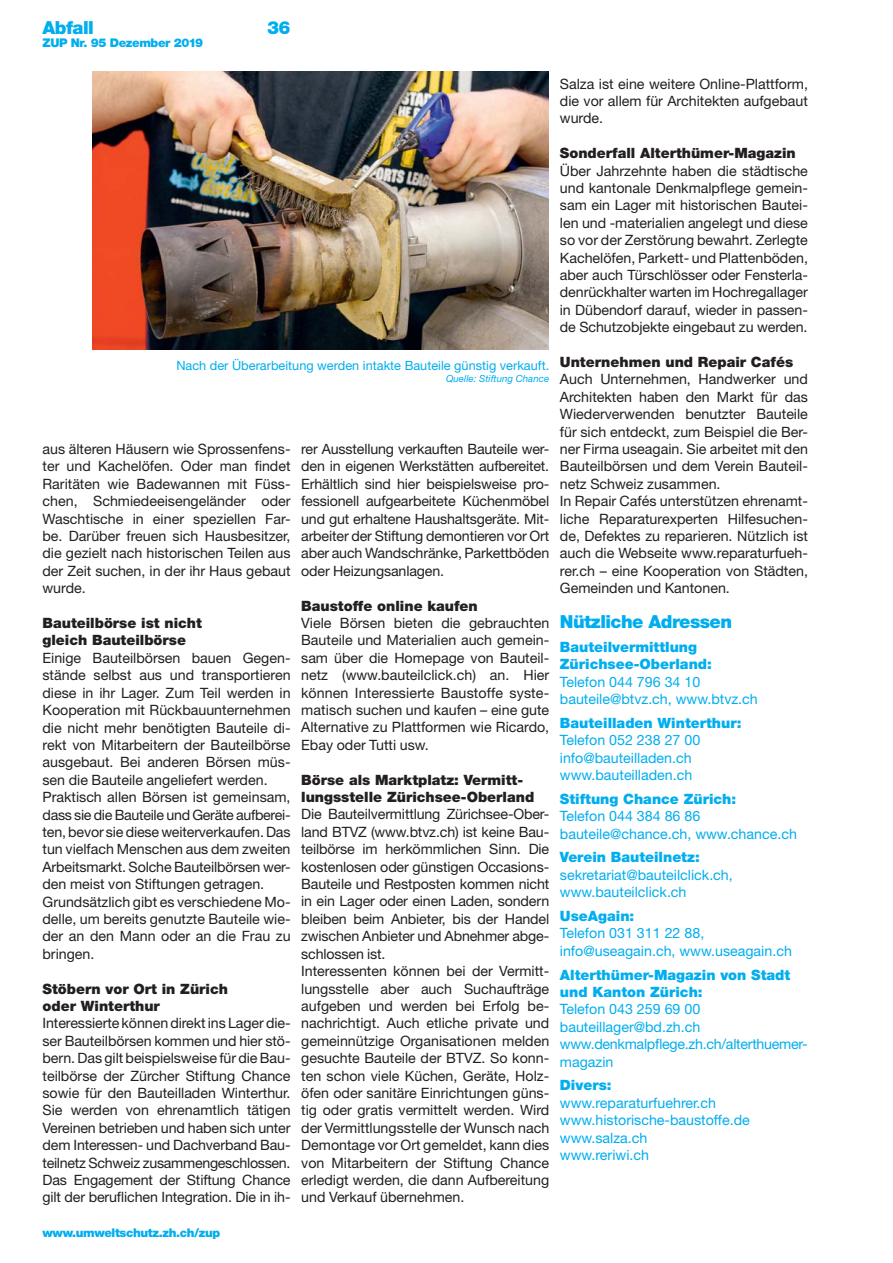
<style>
.page{position:relative;width:893px;height:1263px;background:#fff}
.page>*{position:absolute;margin:0;border:0;box-sizing:border-box;transform-origin:0 0}
.t1{font:900 18px "Helvetica Neue LT Std";letter-spacing:-.03em;color:#00aeef}
.t2{font:14.25px/17.4px "Helvetica Neue LT Std";color:#231f20;text-align:justify}
.t3{font:14.25px/17.4px "Helvetica Neue LT Std";color:#00aeef}
.t4{font:900 14.25px/17.4px "Helvetica Neue LT Std";color:#231f20}
.t5{font:900 14.25px/17.4px "Helvetica Neue LT Std";color:#00aeef}
.t6{font:12.75px "Helvetica Neue LT Std";color:#00aeef}
.t7{font:900 12px "Helvetica Neue LT Std";letter-spacing:-.03em;color:#00aeef}
.t8{font:italic 9.75px "Helvetica Neue LT Std";color:#00aeef}
</style>
<div class="page">
<img style="left:93px;top:71px;width:456px;height:279px">
<p class="t1" style="left:43px;top:21px;width:53px">Abfall</p>
<p class="t1" style="left:267px;top:21px;width:25px">36</p>
<p class="t7" style="left:43px;top:38px;width:162px">ZUP Nr. 95 Dezember 2019</p>
<p class="t6" style="left:176px;top:361px;width:374px">Nach der Überarbeitung werden intakte Bauteile günstig verkauft.</p>
<p class="t8" style="left:446px;top:373px;width:105px">Quelle: Stiftung Chance</p>
<p class="t2" style="left:43px;top:442px;width:250px">aus älteren Häusern wie Sprossenfens&shy;ter und Kachelöfen. Oder man findet Raritäten wie Badewannen mit Füss&shy;chen, Schmiedeeisengeländer oder Waschtische in einer speziellen Far&shy;be. Darüber freuen sich Hausbesitzer, die gezielt nach historischen Teilen aus der Zeit suchen, in der ihr Haus gebaut wurde.</p>
<p class="t4" style="left:43px;top:616px;width:161px">Bauteilbörse ist nicht gleich Bauteilbörse</p>
<p class="t2" style="left:43px;top:651px;width:250px;text-align:left">Einige Bauteilbörsen bauen Gegen&shy;stände selbst aus und transportieren diese in ihr Lager. Zum Teil werden in Kooperation mit Rückbauunternehmen die nicht mehr benötigten Bauteile di&shy;rekt von Mitarbeitern der Bauteilbörse ausgebaut. Bei anderen Börsen müs&shy;sen die Bauteile angeliefert werden.<br>Praktisch allen Börsen ist gemeinsam, dass sie die Bauteile und Geräte aufberei&shy;ten, bevor sie diese weiterverkaufen. Das tun vielfach Menschen aus dem zweiten Arbeitsmarkt. Solche Bauteilbörsen wer&shy;den meist von Stiftungen getragen.<br>Grundsätzlich gibt es verschiedene Mo&shy;delle, um bereits genutzte Bauteile wie&shy;der an den Mann oder an die Frau zu bringen.</p>
<p class="t4" style="left:43px;top:981px;width:187px">Stöbern vor Ort in Zürich oder Winterthur</p>
<p class="t2" style="left:43px;top:1016px;width:250px">Interessierte können direkt ins Lager die&shy;ser Bauteilbörsen kommen und hier stö&shy;bern. Das gilt beispielsweise für die Bau&shy;teilbörse der Zürcher Stiftung Chance sowie für den Bauteilladen Winterthur.<br>Sie werden von ehrenamtlich tätigen Vereinen betrieben und haben sich unter dem Interessen- und Dachverband Bau&shy;teilnetz Schweiz zusammengeschlossen.<br>Das Engagement der Stiftung Chance gilt der beruflichen Integration. Die in ih-</p>
<p class="t7" style="left:43px;top:1229px;width:179px">www.umweltschutz.zh.ch/zup</p>
<p class="t2" style="left:301px;top:442px;width:250px">rer Ausstellung verkauften Bauteile wer&shy;den in eigenen Werkstätten aufbereitet.<br>Erhältlich sind hier beispielsweise pro&shy;fessionell aufgearbeitete Küchenmöbel und gut erhaltene Haushaltsgeräte. Mit&shy;arbeiter der Stiftung demontieren vor Ort aber auch Wandschränke, Parkettböden oder Heizungsanlagen.</p>
<p class="t4" style="left:301px;top:598px;width:178px">Baustoffe online kaufen</p>
<p class="t2" style="left:301px;top:616px;width:250px">Viele Börsen bieten die gebrauchten Bauteile und Materialien auch gemein&shy;sam über die Homepage von Bauteil&shy;netz (www.bauteilclick.ch) an. Hier kön nen Interessierte Baustoffe sys te&shy;ma tisch suchen und kaufen – eine gute Alternative zu Plattformen wie Ricardo, Ebay oder Tutti usw.</p>
<p class="t4" style="left:301px;top:772px;width:235px">Börse als Marktplatz: Vermitt&shy;lungsstelle Zürichsee-Oberland</p>
<p class="t2" style="left:301px;top:807px;width:250px;text-align:left">Die Bauteilvermittlung Zürichsee-Ober&shy;land BTVZ (www.btvz.ch) ist keine Bau&shy;teilbörse im herkömmlichen Sinn. Die kos tenlosen oder günstigen Occasions-Bauteile und Restposten kommen nicht in ein Lager oder einen Laden, sondern bleiben beim Anbieter, bis der Handel zwischen Anbieter und Abnehmer abge&shy;schlossen ist.<br>Interessenten können bei der Vermitt&shy;lungsstelle aber auch Suchaufträge aufgeben und werden bei Erfolg be&shy;nachrichtigt. Auch etliche private und gemeinnützige Organisationen melden gesuchte Bauteile der BTVZ. So konn&shy;ten schon viele Küchen, Geräte, Holz&shy;öfen oder sanitäre Einrichtungen güns&shy;tig oder gratis vermittelt werden. Wird der Vermittlungsstelle der Wunsch nach Demontage vor Ort gemeldet, kann dies von Mitarbeitern der Stiftung Chance erledigt werden, die dann Aufbereitung und Verkauf übernehmen.</p>
<p class="t2" style="left:560px;top:77px;width:250px">Salza ist eine weitere Online-Plattform, die vor allem für Architekten aufgebaut wurde.</p>
<p class="t4" style="left:560px;top:146px;width:237px">Sonderfall Alterthümer-Magazin</p>
<p class="t2" style="left:560px;top:164px;width:250px">Über Jahrzehnte haben die städtische und kantonale Denkmalpflege gemein&shy;sam ein Lager mit historischen Bautei&shy;len und -materialien angelegt und diese so vor der Zerstörung bewahrt. Zerlegte Kachelöfen, Parkett- und Plattenböden, aber auch Türschlösser oder Fensterla&shy;denrückhalter warten im Hochregallager in Dübendorf darauf, wieder in passen&shy;de Schutzobjekte eingebaut zu werden.</p>
<p class="t4" style="left:560px;top:355px;width:235px">Unternehmen und Repair Cafés</p>
<p class="t2" style="left:560px;top:372px;width:250px;text-align:left">Auch Unternehmen, Handwerker und Architekten haben den Markt für das Wiederverwenden benutzter Bauteile für sich entdeckt, zum Beispiel die Ber&shy;ner Firma useagain. Sie arbeitet mit den Bauteilbörsen und dem Verein Bauteil&shy;netz Schweiz zusammen.<br>In Repair Cafés unterstützen ehrenamt&shy;liche Reparaturexperten Hilfesuchen&shy;de, Defektes zu reparieren. Nützlich ist auch die Webseite www.reparaturfueh&shy;rer.ch – eine Kooperation von Städten, Gemeinden und Kantonen.</p>
<p class="t1" style="left:560px;top:615px;width:174px">Nützliche Adressen</p>
<p class="t5" style="left:560px;top:640px;width:153px">Bauteilvermittlung<br>Zürichsee-Ober land:</p>
<p class="t3" style="left:560px;top:675px;width:199px">Telefon 044 796 34 10 bauteile@btvz.ch, www.btvz.ch</p>
<p class="t5" style="left:560px;top:716px;width:183px">Bauteilladen Winterthur:</p>
<p class="t3" style="left:560px;top:733px;width:142px">Telefon 052 238 27 00 info@bauteilladen.ch www.bauteilladen.ch</p>
<p class="t5" style="left:560px;top:792px;width:178px">Stiftung Chance Zürich:</p>
<p class="t3" style="left:560px;top:809px;width:239px">Telefon 044 384 86 86 bauteile@chance.ch, www.chance.ch</p>
<p class="t5" style="left:560px;top:850px;width:141px">Verein Bauteilnetz:</p>
<p class="t3" style="left:560px;top:868px;width:174px">sekretariat@bauteilclick.ch, www.bauteilclick.ch</p>
<p class="t5" style="left:560px;top:909px;width:76px">UseAgain:</p>
<p class="t3" style="left:560px;top:926px;width:234px">Telefon 031 311 22 88, info@useagain.ch, www.useagain.ch</p>
<p class="t5" style="left:560px;top:967px;width:232px">Alterthümer-Magazin von Stadt und Kanton Zürich:</p>
<p class="t3" style="left:560px;top:1002px;width:249px">Telefon 043 259 69 00 bauteillager@bd.zh.ch www.denkmalpflege.zh.ch/alterthuemer&shy;magazin</p>
<p class="t5" style="left:560px;top:1078px;width:53px">Divers:</p>
<p class="t3" style="left:560px;top:1096px;width:191px">www.reparaturfuehrer.ch www.historische-baustoffe.de www.salza.ch<br>www.reriwi.ch</p>
</div>
